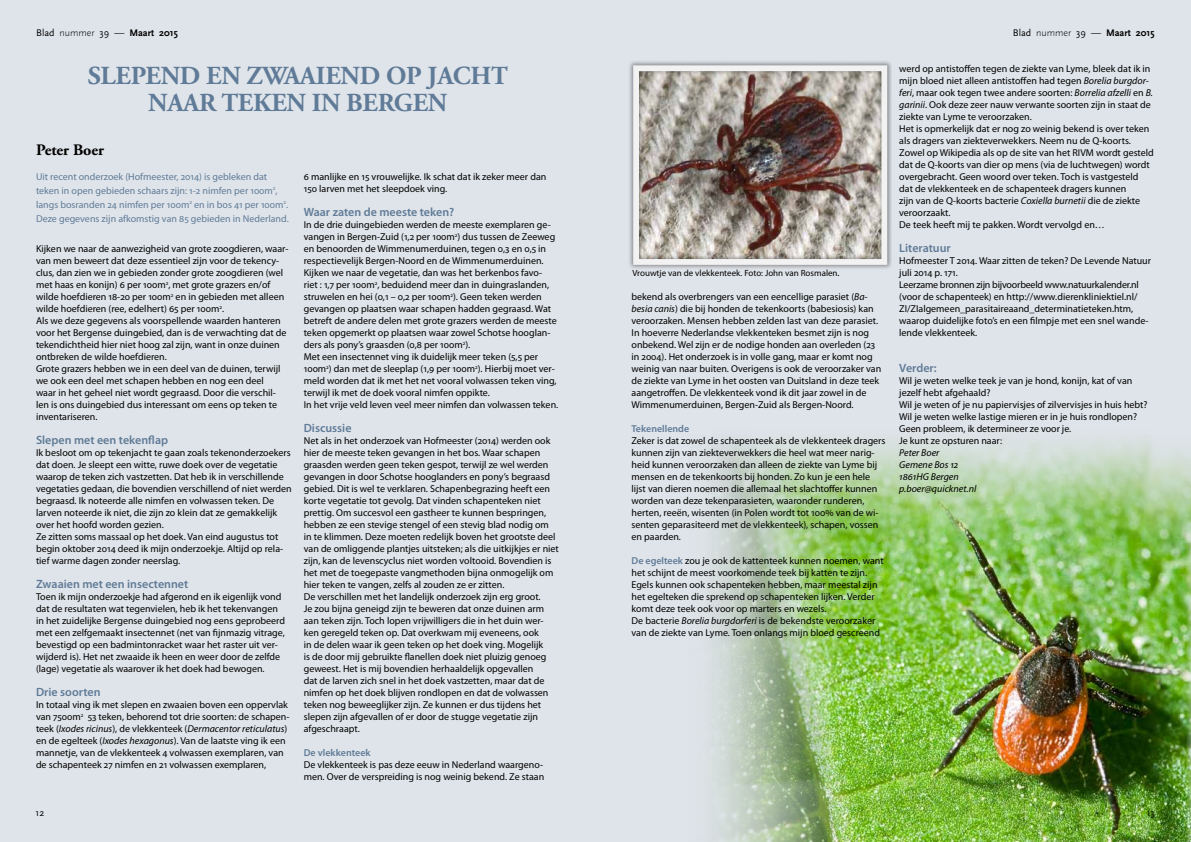
<style>
.page{position:relative;width:1191px;height:842px;background:#fff}
.page>*{position:absolute;margin:0;border:0;box-sizing:border-box;transform-origin:0 0}
.t1{font:700 26px/27.2px "Adobe Garamond Pro";letter-spacing:-.01em;color:#607b97;text-align:center}
.t2{font:700 16px "Adobe Garamond Pro";color:#000}
.t3{font:600 12px "Myriad Pro";color:#607b97}
.t4{font:10px/12px "Myriad Pro";color:#000}
.t5{font:10px/14px "Myriad Pro";color:#607b97}
.t6{font:italic 10px/12px "Myriad Pro";color:#000}
.t7{font:700 10px "Scala Sans Pro";color:#000}
.t8{font:600 10px "Myriad Pro";color:#607b97}
.t9{font:10px "Scala Sans Pro";color:#000}
.t10{font:9px "Myriad Pro";color:#000}
.s1{font-weight:400}
.s2{font-weight:300}
.s3{font-style:italic}
.s4{font-size:10px}
.s5{font-weight:600;color:#607b97}
</style>
<div class="page">
<div style="left:0;top:0;width:595px;height:842px;background:#dfe4ea"></div>
<div style="left:595px;top:0;width:596px;height:842px;background:#dfe4ea"></div>
<div style="left:627px;top:59px;width:265px;height:211px;background:#000;opacity:.4"></div>
<img style="left:630px;top:62px;width:260px;height:206px">
<img style="left:676px;top:427px;width:515px;height:415px">
<p class="t7" style="left:36px;top:27px;width:143px"><span class="s1">Blad</span> <span class="s2">nummer</span> <span class="s1">39 —</span> Maart 2015</p>
<h1 class="t1" style="left:88px;top:63px;width:422px">SLEPEND EN ZWAAIEND OP JACHT<br>NAAR TEKEN IN BERGEN</h1>
<h2 class="t2" style="left:36px;top:140px;width:70px">Peter Boer</h2>
<p class="t5" style="left:36px;top:169px;width:254px">Uit recent onderzoek (Hofmeester, 2014) is gebleken dat teken in open gebieden schaars zijn: 1-2 nimfen per 100m<sup>2</sup>, langs bosranden 24 nimfen per 100m<sup>2</sup> en in bos 41 per 100m<sup>2</sup>.<br>Deze gegevens zijn afkomstig van 85 gebieden in Nederland.</p>
<p class="t4" style="left:36px;top:242px;width:254px">Kijken we naar de aanwezigheid van grote zoogdieren, waar&shy;van men beweert dat deze essentieel zijn voor de tekency&shy;clus, dan zien we in gebieden zonder grote zoogdieren (wel met haas en konijn) 6 per 100m<sup>2</sup>, met grote grazers en/of wilde hoefdieren 18-20 per 100m<sup>2</sup> en in gebieden met alleen wilde hoefdieren (ree, edelhert) 65 per 100m<sup>2</sup>.<br>Als we deze gegevens als voorspellende waarden hanteren voor het Bergense duingebied, dan is de verwachting dat de tekendichtheid hier niet hoog zal zijn, want in onze duinen ontbreken de wilde hoefdieren.<br>Grote grazers hebben we in een deel van de duinen, terwijl we ook een deel met schapen hebben en nog een deel<br>waar in het geheel niet wordt gegraasd. Door die verschil&shy;len is ons duingebied dus interessant om eens op teken te inventariseren.</p>
<p class="t3" style="left:36px;top:432px;width:134px">Slepen met een tekenflap</p>
<p class="t4" style="left:36px;top:446px;width:257px">Ik besloot om op tekenjacht te gaan zoals tekenonderzoekers dat doen. Je sleept een witte, ruwe doek over de vegetatie waarop de teken zich vastzetten. Dat heb ik in verschillende vegetaties gedaan, die bovendien verschillend of niet werden begraasd. Ik noteerde alle nimfen en volwassen teken. De larven noteerde ik niet, die zijn zo klein dat ze gemakkelijk over het hoofd worden gezien.<br>Ze zitten soms massaal op het doek. Van eind augustus tot begin oktober 2014 deed ik mijn onderzoekje. Altijd op rela&shy;tief warme dagen zonder neerslag.</p>
<p class="t3" style="left:36px;top:576px;width:154px">Zwaaien met een insectennet</p>
<p class="t4" style="left:36px;top:590px;width:250px">Toen ik mijn onderzoekje had afgerond en ik eigenlijk vond dat de resultaten wat tegenvielen, heb ik het tekenvangen in het zuidelijke Bergense duingebied nog eens geprobeerd met een zelfgemaakt insectennet (net van fijnmazig vitrage, bevestigd op een badmintonracket waar het raster uit ver&shy;wijderd is). Het net zwaaide ik heen en weer door de zelfde (lage) vegetatie als waarover ik het doek had bewogen.</p>
<p class="t3" style="left:36px;top:684px;width:66px">Drie soorten</p>
<p class="t4" style="left:36px;top:698px;width:255px">In totaal ving ik met slepen en zwaaien boven een oppervlak van 7500m<sup>2</sup> 53 teken, behorend tot drie soorten: de schapen&shy;teek (<span class="s3">Ixodes ricinus</span>), de vlekkenteek (<span class="s3">Dermacentor reticulatus</span>) en de egelteek (<span class="s3">Ixodes hexagonus</span>). Van de laatste ving ik een mannetje, van de vlekkenteek 4 volwassen exemplaren, van de schapenteek 27 nimfen en 21 volwassen exemplaren,</p>
<p class="t9" style="left:36px;top:807px;width:10px">12</p>
<p class="t4" style="left:304px;top:170px;width:244px">6 manlijke en 15 vrouwelijke. Ik schat dat ik zeker meer dan<br>150 larven met het sleepdoek ving.</p>
<p class="t3" style="left:304px;top:204px;width:152px">Waar zaten de meeste teken?</p>
<p class="t4" style="left:304px;top:218px;width:256px">In de drie duingebieden werden de meeste exemplaren ge&shy;vangen in Bergen-Zuid (1,2 per 100m<sup>2</sup>) dus tussen de Zeeweg en benoorden de Wimmenumerduinen, tegen 0,3 en 0,5 in respectievelijk Bergen-Noord en de Wimmenumerduinen.<br>Kijken we naar de vegetatie, dan was het berkenbos favo&shy;riet : 1,7 per 100m<sup>2</sup>, beduidend meer dan in duingraslanden, struwelen en hei (0,1 – 0,2 per 100m<sup>2</sup>). Geen teken werden gevangen op plaatsen waar schapen hadden gegraasd. Wat betreft de andere delen met grote grazers werden de meeste teken opgemerkt op plaatsen waar zowel Schotse hooglan&shy;ders als pony’s graasden (0,8 per 100m<sup>2</sup>).<br>Met een insectennet ving ik duidelijk meer teken (5,5 per 100m<sup>2</sup>) dan met de sleeplap (1,9 per 100m<sup>2</sup>). Hierbij moet ver&shy;meld worden dat ik met het net vooral volwassen teken ving, terwijl ik met de doek vooral nimfen oppikte.<br>In het vrije veld leven veel meer nimfen dan volwassen teken.</p>
<p class="t3" style="left:304px;top:420px;width:49px">Discussie</p>
<p class="t4" style="left:304px;top:434px;width:257px">Net als in het onderzoek van Hofmeester (2014) werden ook hier de meeste teken gevangen in het bos. Waar schapen graasden werden geen teken gespot, terwijl ze wel werden gevangen in door Schotse hooglanders en pony’s begraasd gebied. Dit is wel te verklaren. Schapenbegrazing heeft een korte vegetatie tot gevolg. Dat vinden schapenteken niet prettig. Om succesvol een gastheer te kunnen bespringen, hebben ze een stevige stengel of een stevig blad nodig om in te klimmen. Deze moeten redelijk boven het grootste deel van de omliggende plantjes uitsteken; als die uitkijkjes er niet zijn, kan de levenscyclus niet worden voltooid. Bovendien is het met de toegepaste vangmethoden bijna onmogelijk om hier teken te vangen, zelfs al zouden ze er zitten.<br>De verschillen met het landelijk onderzoek zijn erg groot.<br>Je zou bijna geneigd zijn te beweren dat onze duinen arm aan teken zijn. Toch lopen vrijwilligers die in het duin wer&shy;ken geregeld teken op. Dat overkwam mij eveneens, ook<br>in de delen waar ik geen teken op het doek ving. Mogelijk<br>is de door mij gebruikte flanellen doek niet pluizig genoeg geweest. Het is mij bovendien herhaaldelijk opgevallen<br>dat de larven zich snel in het doek vastzetten, maar dat de nimfen op het doek blijven rondlopen en dat de volwassen teken nog beweeglijker zijn. Ze kunnen er dus tijdens het slepen zijn afgevallen of er door de stugge vegetatie zijn afgeschraapt.</p>
<p class="t8" style="left:304px;top:746px;width:68px">De vlekkenteek</p>
<p class="t4" style="left:304px;top:758px;width:242px">De vlekkenteek is pas deze eeuw in Nederland waargeno&shy;men. Over de verspreiding is nog weinig bekend. Ze staan</p>
<p class="t10" style="left:632px;top:267px;width:209px">Vrouwtje van de vlekkenteek. Foto: John van Rosmalen<span class="s4">.</span></p>
<p class="t4" style="left:631px;top:290px;width:251px">bekend als overbrengers van een eencellige parasiet (<span class="s3">Ba&shy;besia canis</span>) die bij honden de tekenkoorts (babesiosis) kan veroorzaken. Mensen hebben zelden last van deze parasiet.<br>In hoeverre Nederlandse vlekkenteken besmet zijn is nog onbekend. Wel zijn er de nodige honden aan overleden (23 in 2004). Het onderzoek is in volle gang, maar er komt nog weinig van naar buiten. Overigens is ook de veroorzaker van de ziekte van Lyme in het oosten van Duitsland in deze teek aangetroffen. De vlekkenteek vond ik dit jaar zowel in de Wimmenumerduinen, Bergen-Zuid als Bergen-Noord.</p>
<p class="t8" style="left:631px;top:422px;width:59px">Tekenellende</p>
<p class="t4" style="left:631px;top:434px;width:255px">Zeker is dat zowel de schapenteek als de vlekkenteek dragers kunnen zijn van ziekteverwekkers die heel wat meer narig&shy;heid kunnen veroorzaken dan alleen de ziekte van Lyme bij mensen en de tekenkoorts bij honden. Zo kun je een hele lijst van dieren noemen die allemaal het slachtoffer kunnen worden van deze tekenparasieten, waaronder runderen, herten, reeën, wisenten (in Polen wordt tot 100% van de wi&shy;senten geparasiteerd met de vlekkenteek), schapen, vossen en paarden.</p>
<p class="t4" style="left:631px;top:554px;width:254px"><span class="s5">De egelteek</span> zou je ook de kattenteek kunnen noemen, want het schijnt de meest voorkomende teek bij katten te zijn.<br>Egels kunnen ook schapenteken hebben, maar meestal zijn het egelteken die sprekend op schapenteken lijken. Verder komt deze teek ook voor op marters en wezels.<br>De bacterie <span class="s3">Borelia burgdorferi</span> is de bekendste veroorzaker van de ziekte van Lyme. Toen onlangs mijn bloed gescreend</p>
<p class="t7" style="left:1012px;top:27px;width:143px"><span class="s1">Blad</span> <span class="s2">nummer</span> <span class="s1">39 —</span> Maart 2015</p>
<p class="t4" style="left:899px;top:62px;width:256px">werd op antistoffen tegen de ziekte van Lyme, bleek dat ik in mijn bloed niet alleen antistoffen had tegen <span class="s3">Borelia burgdor&shy;feri</span>, maar ook tegen twee andere soorten: <span class="s3">Borrelia afzelli</span> en <span class="s3">B. garinii</span>. Ook deze zeer nauw verwante soorten zijn in staat de ziekte van Lyme te veroorzaken.<br>Het is opmerkelijk dat er nog zo weinig bekend is over teken als dragers van ziekteverwekkers. Neem nu de Q-koorts.<br>Zowel op Wikipedia als op de site van het RIVM wordt gesteld dat de Q-koorts van dier op mens (via de luchtwegen) wordt overgebracht. Geen woord over teken. Toch is vastgesteld dat de vlekkenteek en de schapenteek dragers kunnen<br>zijn van de Q-koorts bacterie <span class="s3">Coxiella burnetii</span> die de ziekte veroorzaakt.<br>De teek heeft mij te pakken. Wordt vervolgd en…</p>
<p class="t3" style="left:899px;top:240px;width:53px">Literatuur</p>
<p class="t4" style="left:899px;top:254px;width:253px">Hofmeester T 2014. Waar zitten de teken? De Levende Natuur juli 2014 p. 171.<br>Leerzame bronnen zijn bijvoorbeeld www.natuurkalender.nl (voor de schapenteek) en http://www.dierenkliniektiel.nl/ ZI/ZIalgemeen_parasitaireaand_determinatieteken.htm, waarop duidelijke foto’s en een filmpje met een snel wande&shy;lende vlekkenteek.</p>
<p class="t3" style="left:899px;top:360px;width:39px">Verder:</p>
<p class="t4" style="left:899px;top:374px;width:250px">Wil je weten welke teek je van je hond, konijn, kat of van jezelf hebt afgehaald?<br>Wil je weten of je nu papiervisjes of zilvervisjes in huis hebt?<br>Wil je weten welke lastige mieren er in je huis rondlopen?<br>Geen probleem, ik determineer ze voor je.<br>Je kunt ze opsturen naar:</p>
<p class="t6" style="left:899px;top:446px;width:79px">Peter Boer<br>Gemene Bos 12<br>1861HG Bergen p.boer@quicknet.nl</p>
<p class="t9" style="left:1146px;top:807px;width:10px">13</p>
</div>
